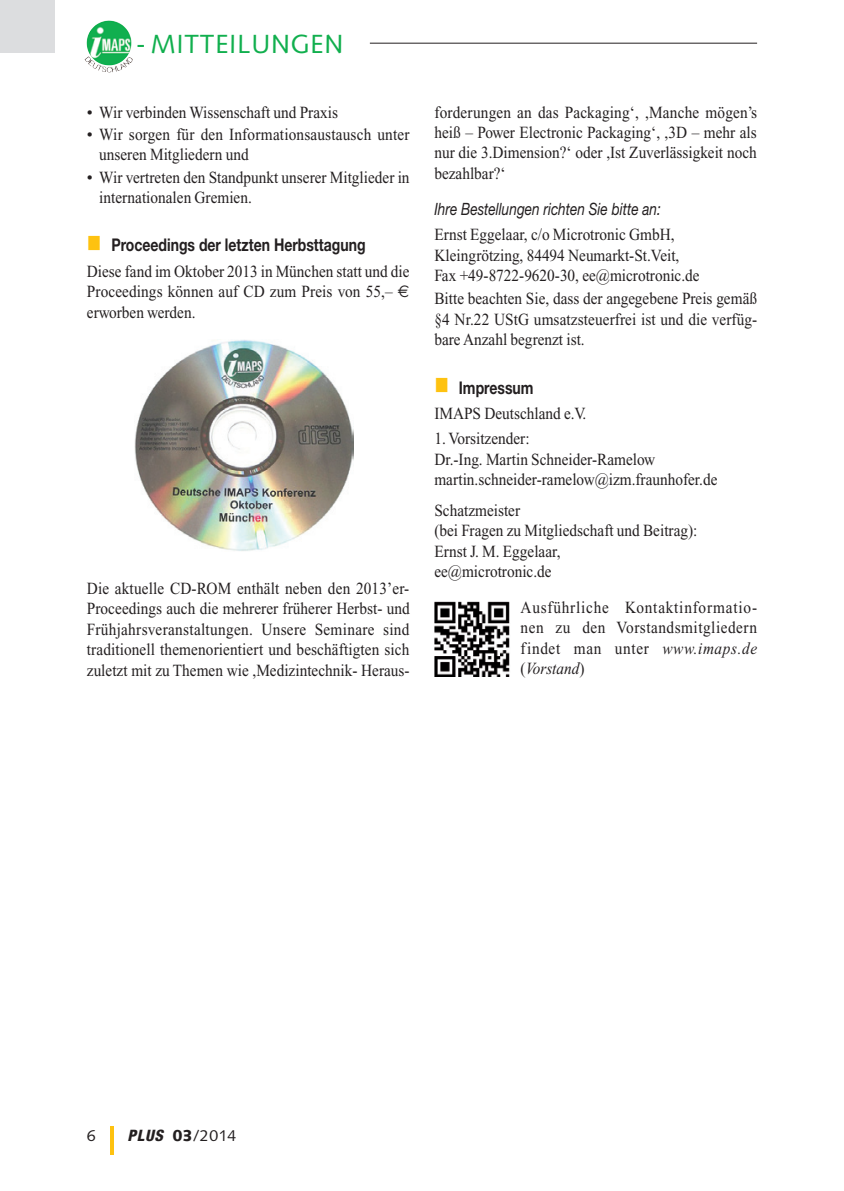
<style>
.page{position:relative;width:844px;height:1191px;background:#fff}
.page>*{position:absolute;margin:0;border:0;box-sizing:border-box;transform-origin:0 0}
.t1{font:26.25px "Syntax";letter-spacing:.03em;color:#11af4e}
.t2{font:700 17.5px "Helvetica Neue";color:#231f20;scale:.8 1}
.t3{font:16.97px/20.5px "Times New Roman";color:#231f20;scale:.9 1}
.t4{font:italic 16.97px "Helvetica Neue";color:#231f20;scale:.8 1}
.t5{font:15.75px "Syntax";color:#231f20}
.s1{font-style:inherit}
.s2{font-family:"Euro Sans"}
.s3{font-style:italic}
.s4{font-family:"Helvetica Neue";font-weight:800;font-style:italic;font-stretch:condensed}
.s5{font-weight:900}
</style>
<div class="page">
<hr style="left:110px;top:1126px;width:3px;height:29px;background:#fec210">
<img style="left:87px;top:21px;width:21px;height:24px">
<div style="left:0;top:0;width:55px;height:53px;background:#dcdddf"></div>
<hr style="left:370px;top:43px;width:386px;height:1px;background:#231f20">
<img style="left:434px;top:601px;width:76px;height:75px">
<img style="left:134px;top:340px;width:219px;height:211px">
<h1 class="t1" style="left:136px;top:28px;width:209px">- MITTEILUNGEN</h1>
<p class="t3" style="left:87px;top:102px;width:280px"><span class="s1">•</span> Wir verbinden Wissenschaft und Praxis</p>
<p class="t3" style="left:99px;top:124px;width:346px;text-indent:-12px"><span class="s1">•</span> Wir sorgen für den Informationsaustausch unter unseren Mitgliedern und</p>
<p class="t3" style="left:99px;top:167px;width:346px;text-indent:-12px"><span class="s1">•</span> Wir vertreten den Standpunkt unserer Mitglieder in internationalen Gremien.</p>
<p class="t2" style="left:111px;top:234px;width:319px">Proceedings der letzten Herbsttagung</p>
<p class="t3" style="left:87px;top:261px;width:360px;text-align:justify">Diese fand im Oktober 2013 in München statt und die Proceedings können auf CD zum Preis von 55,– <span class="s2">€ </span>erworben werden.</p>
<p class="t3" style="left:87px;top:578px;width:360px;text-align:justify">Die aktuelle CD-ROM enthält neben den 2013’er-Proceedings auch die mehrerer früherer Herbst- und Frühjahrsveranstaltungen. Unsere Seminare sind traditionell themenorientiert und beschäftigten sich zuletzt mit zu Themen wie ,Medizintechnik- Heraus-</p>
<p class="t3" style="left:434px;top:102px;width:360px;text-align:justify">forderungen an das Packaging‘, ,Manche mögen’s heiß – Power Electronic Packaging‘, ,3D – mehr als nur die 3.Dimension?‘ oder ,Ist Zuverlässigkeit noch bezahlbar?‘</p>
<p class="t4" style="left:434px;top:199px;width:284px">Ihre Bestellungen richten Sie bitte an:</p>
<p class="t3" style="left:434px;top:224px;width:296px">Ernst Eggelaar, c/o Microtronic GmbH,<br>Kleingrötzing, 84494 Neumarkt-St.Veit,<br>Fax +49-8722-9620-30, ee@microtronic.de</p>
<p class="t3" style="left:434px;top:288px;width:360px;text-align:justify">Bitte beachten Sie, dass der angegebene Preis gemäß §4 Nr.22 UStG umsatzsteuerfrei ist und die verfüg&shy;bare Anzahl begrenzt ist.</p>
<p class="t2" style="left:458px;top:376px;width:95px">Impressum</p>
<p class="t3" style="left:434px;top:403px;width:170px">IMAPS Deutschland e.V.</p>
<p class="t3" style="left:434px;top:428px;width:316px">1. Vorsitzender:<br>Dr.-Ing. Martin Schneider-Ramelow martin.schneider-ramelow@izm.fraunhofer.de</p>
<p class="t3" style="left:434px;top:500px;width:294px">Schatzmeister<br>(bei Fragen zu Mitgliedschaft und Beitrag):<br>Ernst J. M. Eggelaar,<br>ee@microtronic.de</p>
<p class="t3" style="left:520px;top:596px;width:264px;text-align:justify">Ausführliche Kontaktinformatio&shy;nen zu den Vorstandsmitgliedern findet man unter <span class="s3">www.imaps.de </span>(<span class="s3">Vorstand</span>)</p>
<p class="t5" style="left:87px;top:1126px;width:10px">6</p>
<p class="t5" style="left:127px;top:1126px;width:110px"><span class="s4">PLUS</span> <span class="s5">03</span>/2014</p>
</div>
